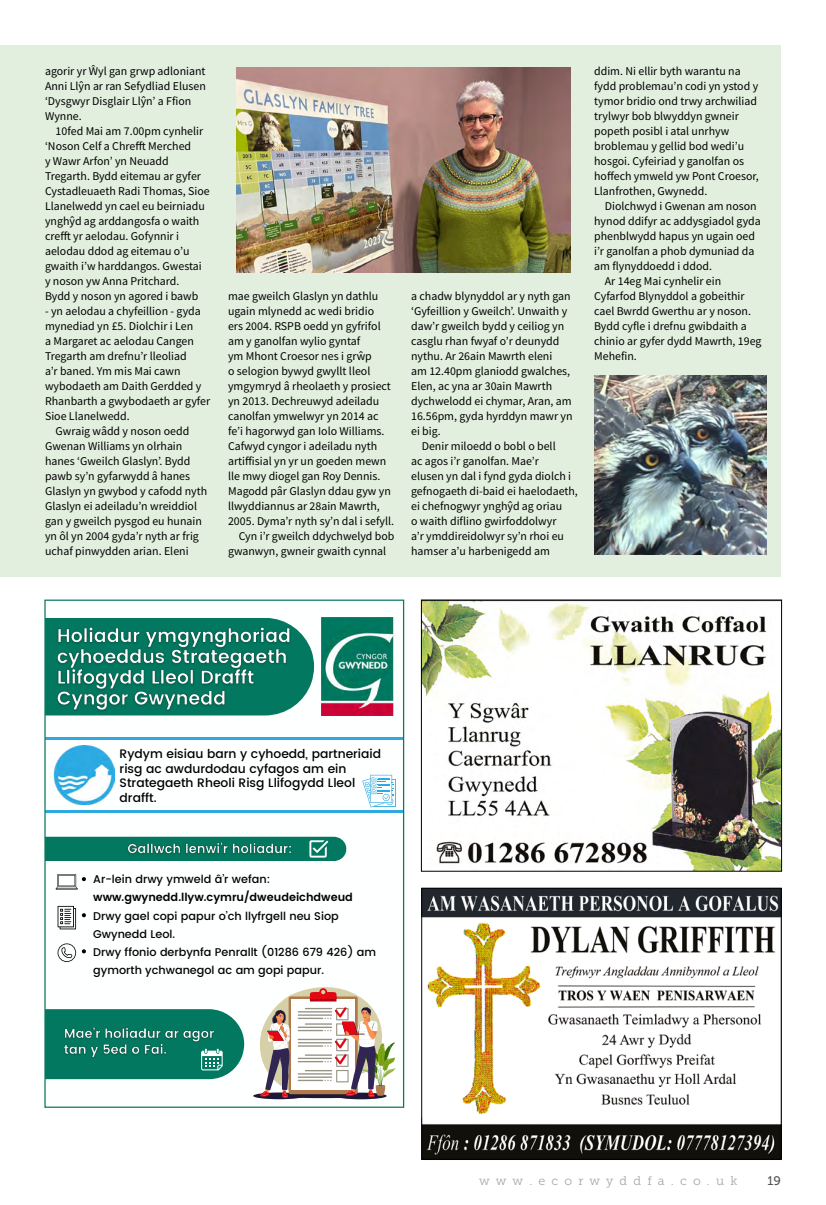
<style>
.page{position:relative;width:826px;height:1205px;background:#fff}
.page>*{position:absolute;margin:0;border:0;box-sizing:border-box;transform-origin:0 0}
.t1{font:12.5px "Museo Slab 300";color:#a8a8a7}
.t2{font:12.5px "Museo Slab 500";color:#575756}
.t3{font:500 12.25px/14.9px "Poppins";color:#000}
.Body_Eco{font:11.88px/15px "Source Sans Pro";color:#000}
.No_indent_Body_Eco{font:11.88px/15px "Source Sans Pro";color:#000}
.t4{font:500 11.25px/18px "Poppins";color:#000}
.s1{font-weight:600}
</style>
<div class="page">
<div style="left:0;top:45px;width:781px;height:531px;background:#e3efde"></div>
<img style="left:423px;top:890px;width:356px;height:268px">
<div style="left:421px;top:888px;width:360px;height:272px;border:1px solid #000"></div>
<img style="left:423px;top:601px;width:357px;height:268px">
<div style="left:421px;top:599px;width:361px;height:272px;border:1px solid #000"></div>
<img style="left:594px;top:375px;width:173px;height:179px">
<img style="left:236px;top:67px;width:335px;height:206px">
<img style="left:322px;top:617px;width:73px;height:98px">
<svg style="left:46px;top:837px;width:300px;height:24px;background:#0e7f67"></svg>
<svg style="left:46px;top:1009px;width:198px;height:70px;background:#14826b"></svg>
<div style="left:335px;top:1092px;width:51px;height:7px;background:#1e1735;border-radius:50%"></div>
<div style="left:270px;top:1092px;width:104px;height:6px;background:#1e1735;border-radius:50%"></div>
<div style="left:253px;top:1092px;width:52px;height:7px;background:#1e1735;border-radius:50%"></div>
<svg style="left:253px;top:987px;width:142px;height:110px"></svg>
<svg style="left:58px;top:906px;width:18px;height:23px"></svg>
<svg style="left:58px;top:943px;width:18px;height:19px"></svg>
<svg style="left:56px;top:874px;width:30px;height:16px"></svg>
<svg style="left:82px;top:913px;width:4px;height:4px"></svg>
<svg style="left:82px;top:949px;width:4px;height:4px"></svg>
<svg style="left:46px;top:618px;width:268px;height:97px"></svg>
<img style="left:53px;top:745px;width:61px;height:59px">
<hr style="left:45px;top:810px;width:358px;height:2px;background:#2eaae1">
<hr style="left:45px;top:737px;width:358px;height:2px;background:#2eaae1">
<svg style="left:362px;top:775px;width:34px;height:32px"></svg>
<img style="left:62px;top:1023px;width:154px;height:37px">
<img style="left:125px;top:838px;width:169px;height:21px">
<img style="left:54px;top:621px;width:240px;height:94px">
<p class="No_indent_Body_Eco" style="left:45px;top:63px;width:162px">agorir yr Ŵyl gan grwp adloniant<br>Anni Llŷn ar ran Sefydliad Elusen ‘Dysgwyr Disglair Llŷn’ a Ffion<br>Wynne.</p>
<p class="Body_Eco" style="left:45px;top:123px;width:166px;text-indent:11px">10fed Mai am 7.00pm cynhelir ‘Noson Celf a Chrefft Merched<br>y Wawr Arfon’ yn Neuadd<br>Tregarth. Bydd eitemau ar gyfer<br>Cystadleuaeth Radi Thomas, Sioe<br>Llanelwedd yn cael eu beirniadu ynghŷd ag arddangosfa o waith crefft yr aelodau. Gofynnir i aelodau ddod ag eitemau o’u gwaith i’w harddangos. Gwestai y noson yw Anna Pritchard.<br>Bydd y noson yn agored i bawb</p>
<p class="Body_Eco" style="left:45px;top:303px;width:167px">- yn aelodau a chyfeillion - gyda mynediad yn £5. Diolchir i Len<br>a Margaret ac aelodau Cangen<br>Tregarth am drefnu’r lleoliad<br>a’r baned. Ym mis Mai cawn wybodaeth am Daith Gerdded y<br>Rhanbarth a gwybodaeth ar gyfer<br>Sioe Llanelwedd.</p>
<p class="Body_Eco" style="left:45px;top:423px;width:164px;text-indent:11px">Gwraig wâdd y noson oedd<br>Gwenan Williams yn olrhain hanes ‘Gweilch Glaslyn’. Bydd pawb sy’n gyfarwydd â hanes<br>Glaslyn yn gwybod y cafodd nyth<br>Glaslyn ei adeiladu’n wreiddiol gan y gweilch pysgod eu hunain yn ôl yn 2004 gyda’r nyth ar frig uchaf pinwydden arian. Eleni</p>
<p class="Body_Eco" style="left:228px;top:288px;width:167px">mae gweilch Glaslyn yn dathlu ugain mlynedd ac wedi bridio<br>ers 2004. RSPB oedd yn gyfrifol am y ganolfan wylio gyntaf<br>ym Mhont Croesor nes i grŵp<br>o selogion bywyd gwyllt lleol ymgymryd â rheolaeth y prosiect yn 2013. Dechreuwyd adeiladu canolfan ymwelwyr yn 2014 ac fe’i hagorwyd gan Iolo Williams.<br>Cafwyd cyngor i adeiladu nyth artiffisial yn yr un goeden mewn lle mwy diogel gan Roy Dennis.<br>Magodd pâr Glaslyn ddau gyw yn llwyddiannus ar 28ain Mawrth,<br>2005. Dyma’r nyth sy’n dal i sefyll.</p>
<p class="Body_Eco" style="left:228px;top:528px;width:168px;text-indent:11px">Cyn i’r gweilch ddychwelyd bob gwanwyn, gwneir gwaith cynnal</p>
<p class="Body_Eco" style="left:411px;top:288px;width:163px">a chadw blynyddol ar y nyth gan ‘Gyfeillion y Gweilch’. Unwaith y daw’r gweilch bydd y ceiliog yn casglu rhan fwyaf o’r deunydd nythu. Ar 26ain Mawrth eleni<br>am 12.40pm glaniodd gwalches,<br>Elen, ac yna ar 30ain Mawrth dychwelodd ei chymar, Aran, am<br>16.56pm, gyda hyrddyn mawr yn ei big.</p>
<p class="Body_Eco" style="left:411px;top:438px;width:168px;text-indent:11px">Denir miloedd o bobl o bell<br>ac agos i’r ganolfan. Mae’r<br>elusen yn dal i fynd gyda diolch i gefnogaeth di-baid ei haelodaeth, ei chefnogwyr ynghŷd ag oriau<br>o waith diflino gwirfoddolwyr<br>a’r ymddireidolwyr sy’n rhoi eu hamser a’u harbenigedd am</p>
<p class="Body_Eco" style="left:594px;top:63px;width:166px">ddim. Ni ellir byth warantu na fydd problemau’n codi yn ystod y tymor bridio ond trwy archwiliad trylwyr bob blwyddyn gwneir popeth posibl i atal unrhyw broblemau y gellid bod wedi’u hosgoi. Cyfeiriad y ganolfan os hoffech ymweld yw Pont Croesor,<br>Llanfrothen, Gwynedd.</p>
<p class="Body_Eco" style="left:594px;top:198px;width:168px;text-indent:11px">Diolchwyd i Gwenan am noson hynod ddifyr ac addysgiadol gyda phenblwydd hapus yn ugain oed i’r ganolfan a phob dymuniad da am flynyddoedd i ddod.</p>
<p class="Body_Eco" style="left:594px;top:273px;width:169px;text-indent:11px">Ar 14eg Mai cynhelir ein<br>Cyfarfod Blynyddol a gobeithir cael Bwrdd Gwerthu ar y noson.<br>Bydd cyfle i drefnu gwibdaith a chinio ar gyfer dydd Mawrth, 19eg<br>Mehefin.</p>
<p class="t3" style="left:120px;top:746px;width:263px">Rydym eisiau barn y cyhoedd, partneriaid risg ac awdurdodau cyfagos am ein<br>Strategaeth Rheoli Risg Llifogydd Lleol drafft.</p>
<p class="t4" style="left:93px;top:871px;width:284px">Ar-lein drwy ymweld â’r wefan: <span class="s1">www.gwynedd.llyw.cymru/dweudeichdweud </span>Drwy gael copi papur o’ch llyfrgell neu Siop Gwynedd Leol.<br>Drwy ffonio derbynfa Penrallt (01286 679 426) am gymorth ychwanegol ac am gopi papur.</p>
<p class="t1" style="left:479px;top:1174px;width:260px">w w w . e c o r w y d d f a . c o . u k</p>
<p class="t2" style="left:767px;top:1174px;width:15px">19</p>
</div>
